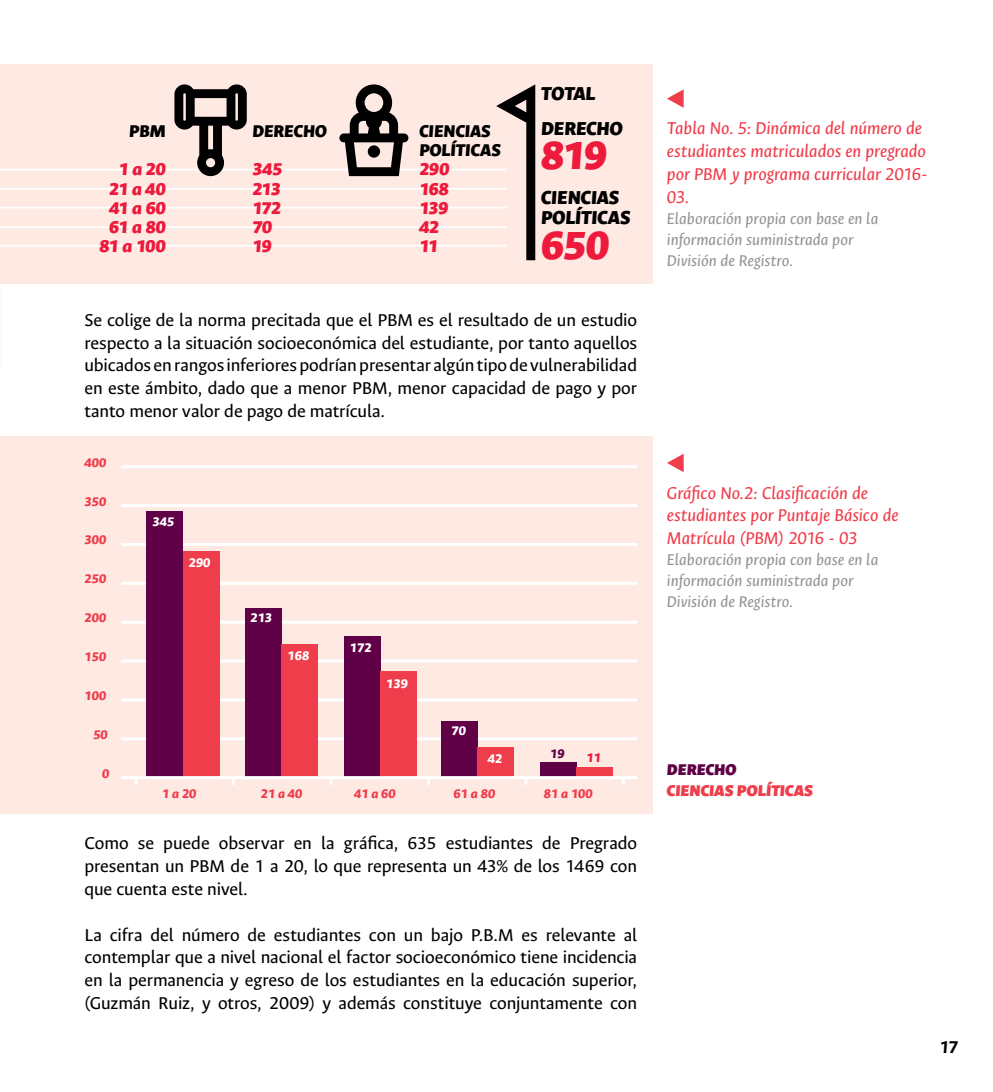
<style>
.page{position:relative;width:993px;height:1092px;background:#fff}
.page>*{position:absolute;margin:0;border:0;box-sizing:border-box;transform-origin:0 0}
.t1{font:italic 900 44.1px "Ancizar Sans";letter-spacing:-.03em;color:#ed1a3b}
.t2{font:italic 900 21px/34.5px "Ancizar Sans";letter-spacing:-.01em;color:#000}
.t3{font:19.25px/22.8px "Ancizar Sans";letter-spacing:-.005em;color:#000;text-align:justify}
.t4{font:italic 19.25px/22.8px "Ancizar Sans";color:#ef3d4b}
.t5{font:italic 700 19.25px "Ancizar Sans";color:#000}
.t6{font:italic 900 19.07px/19.1px "Ancizar Sans";letter-spacing:-.02em;color:#ed1a3b}
.t7{font:italic 900 19.07px/19.1px "Ancizar Sans";letter-spacing:-.01em;color:#000}
.t8{font:italic 17.5px/21px "Ancizar Sans";color:#939598}
.t9{font:italic 900 17.5px "Ancizar Sans";letter-spacing:-.005em;color:#ef3d4b}
.t10{font:italic 900 17.5px "Ancizar Sans";letter-spacing:-.005em;color:#600147}
.t11{font:italic 800 14px "Ancizar Sans";color:#ef3d4b}
.t12{font:italic 800 14px "Ancizar Sans";color:#fff}
.t13{font:italic 800 14px "Ancizar Sans";color:#600147}
.t14{font:italic 800 14px "Ancizar Sans";color:#ed1a3b}
</style>
<div class="page">
<div style="left:0;top:64px;width:651px;height:220px;background:#fee9e3"></div>
<div style="left:0;top:437px;width:651px;height:377px;background:#fee9e3"></div>
<hr style="left:0;top:169px;width:506px;height:1px;background:#fff">
<hr style="left:0;top:188px;width:506px;height:2px;background:#fff">
<hr style="left:0;top:207px;width:506px;height:1px;background:#fff">
<hr style="left:0;top:226px;width:506px;height:2px;background:#fff">
<hr style="left:0;top:245px;width:506px;height:1px;background:#fff">
<svg style="left:496px;top:84px;width:39px;height:176px"></svg>
<svg style="left:174px;top:84px;width:73px;height:92px"></svg>
<svg style="left:339px;top:84px;width:69px;height:92px"></svg>
<div style="left:367px;top:145px;width:13px;height:13px;background:#000;border-radius:50%"></div>
<hr style="left:121px;top:737px;width:516px;height:3px;background:#fff">
<hr style="left:121px;top:698px;width:516px;height:3px;background:#fff">
<hr style="left:121px;top:659px;width:516px;height:3px;background:#fff">
<hr style="left:121px;top:620px;width:516px;height:3px;background:#fff">
<hr style="left:121px;top:581px;width:516px;height:3px;background:#fff">
<hr style="left:121px;top:543px;width:516px;height:3px;background:#fff">
<hr style="left:121px;top:504px;width:516px;height:3px;background:#fff">
<hr style="left:121px;top:465px;width:516px;height:3px;background:#fff">
<svg style="left:135px;top:779px;width:3px;height:5px"></svg>
<svg style="left:232px;top:779px;width:3px;height:5px"></svg>
<svg style="left:329px;top:779px;width:3px;height:5px"></svg>
<svg style="left:427px;top:779px;width:3px;height:5px"></svg>
<svg style="left:524px;top:779px;width:3px;height:5px"></svg>
<div style="left:146px;top:511px;width:37px;height:266px;background:#600147"></div>
<div style="left:183px;top:551px;width:36px;height:226px;background:#ef3d4b"></div>
<div style="left:245px;top:607px;width:36px;height:170px;background:#600147"></div>
<div style="left:281px;top:644px;width:37px;height:133px;background:#ef3d4b"></div>
<div style="left:344px;top:636px;width:36px;height:141px;background:#600147"></div>
<div style="left:380px;top:671px;width:36px;height:106px;background:#ef3d4b"></div>
<div style="left:441px;top:720px;width:36px;height:57px;background:#600147"></div>
<div style="left:477px;top:747px;width:36px;height:30px;background:#ef3d4b"></div>
<div style="left:540px;top:762px;width:36px;height:15px;background:#600147"></div>
<div style="left:576px;top:766px;width:36px;height:11px;background:#ef3d4b"></div>
<hr style="left:121px;top:776px;width:516px;height:3px;background:#fff">
<svg style="left:667px;top:454px;width:16px;height:18px"></svg>
<svg style="left:667px;top:89px;width:16px;height:19px"></svg>
<p class="t7" style="left:129px;top:121px;width:38px">PBM</p>
<p class="t6" style="left:99px;top:159px;width:68px;text-align:right">1 a 20<br>21 a 40<br>41 a 60<br>61 a 80<br>81 a 100</p>
<p class="t7" style="left:252px;top:121px;width:76px">DERECHO</p>
<p class="t6" style="left:252px;top:159px;width:32px">345<br>213<br>172<br>70<br>19</p>
<p class="t7" style="left:419px;top:121px;width:83px">CIENCIAS<br>POLÍTICAS</p>
<p class="t6" style="left:419px;top:159px;width:32px">290<br>168<br>139<br>42<br>11</p>
<p class="t2" style="left:541px;top:76px;width:83px">TOTAL<br>DERECHO</p>
<h1 class="t1" style="left:541px;top:128px;width:68px">819</h1>
<p class="t2" style="left:541px;top:187px;width:91px;line-height:20.5px">CIENCIAS<br>POLÍTICAS</p>
<h1 class="t1" style="left:541px;top:218px;width:70px">650</h1>
<p class="t3" style="left:84px;top:308px;width:554px">Se colige de la norma precitada que el PBM es el resultado de un estudio respecto a la situación socioeconómica del estudiante, por tanto aquellos ubicados en rangos inferiores podrían presentar algún tipo de vulnerabilidad en este ámbito, dado que a menor PBM, menor capacidad de pago y por tanto menor valor de pago de matrícula.</p>
<p class="t11" style="left:85px;top:454px;width:23px">400</p>
<p class="t11" style="left:85px;top:493px;width:23px">350</p>
<p class="t11" style="left:85px;top:531px;width:23px">300</p>
<p class="t11" style="left:85px;top:570px;width:23px">250</p>
<p class="t11" style="left:85px;top:609px;width:23px">200</p>
<p class="t11" style="left:85px;top:648px;width:23px">150</p>
<p class="t11" style="left:85px;top:687px;width:23px">100</p>
<p class="t11" style="left:93px;top:726px;width:16px">50</p>
<p class="t11" style="left:102px;top:764px;width:9px">0</p>
<p class="t12" style="left:152px;top:513px;width:23px">345</p>
<p class="t12" style="left:189px;top:554px;width:23px">290</p>
<p class="t11" style="left:162px;top:785px;width:36px">1 a 20</p>
<p class="t12" style="left:250px;top:609px;width:23px">213</p>
<p class="t12" style="left:287px;top:646px;width:23px">168</p>
<p class="t12" style="left:350px;top:639px;width:23px">172</p>
<p class="t12" style="left:386px;top:675px;width:23px">139</p>
<p class="t12" style="left:451px;top:722px;width:16px">70</p>
<p class="t12" style="left:487px;top:749px;width:16px">42</p>
<p class="t13" style="left:550px;top:745px;width:16px">19</p>
<p class="t14" style="left:586px;top:748px;width:16px">11</p>
<p class="t11" style="left:261px;top:785px;width:43px">21 a 40</p>
<p class="t11" style="left:354px;top:785px;width:43px">41 a 60</p>
<p class="t11" style="left:453px;top:785px;width:43px">61 a 80</p>
<p class="t11" style="left:543px;top:785px;width:50px">81 a 100</p>
<p class="t3" style="left:84px;top:832px;width:554px">Como se puede observar en la gráfica, 635 estudiantes de Pregrado presentan un PBM de 1 a 20, lo que representa un 43% de los 1469 con que cuenta este nivel.</p>
<p class="t3" style="left:84px;top:923px;width:554px">La cifra del número de estudiantes con un bajo P.B.M es relevante al contemplar que a nivel nacional el factor socioeconómico tiene incidencia en la permanencia y egreso de los estudiantes en la educación superior, (Guzmán Ruiz, y otros, 2009) y además constituye conjuntamente con</p>
<p class="t4" style="left:666px;top:117px;width:262px">Tabla No. 5: Dinámica del número de estudiantes matriculados en pregrado por PBM y programa curricular 2016-<br>03.</p>
<p class="t8" style="left:666px;top:208px;width:213px">Elaboración propia con base en la información suministrada por<br>División de Registro.</p>
<p class="t4" style="left:666px;top:481px;width:233px">Gráfico No.2: Clasificación de estudiantes por Puntaje Básico de<br>Matrícula (PBM) 2016 - 03</p>
<p class="t8" style="left:666px;top:549px;width:213px">Elaboración propia con base en la información suministrada por<br>División de Registro.</p>
<p class="t10" style="left:666px;top:758px;width:71px">DERECHO</p>
<p class="t9" style="left:666px;top:779px;width:148px">CIENCIAS POLÍTICAS</p>
<p class="t5" style="left:939px;top:1035px;width:20px">17</p>
</div>
